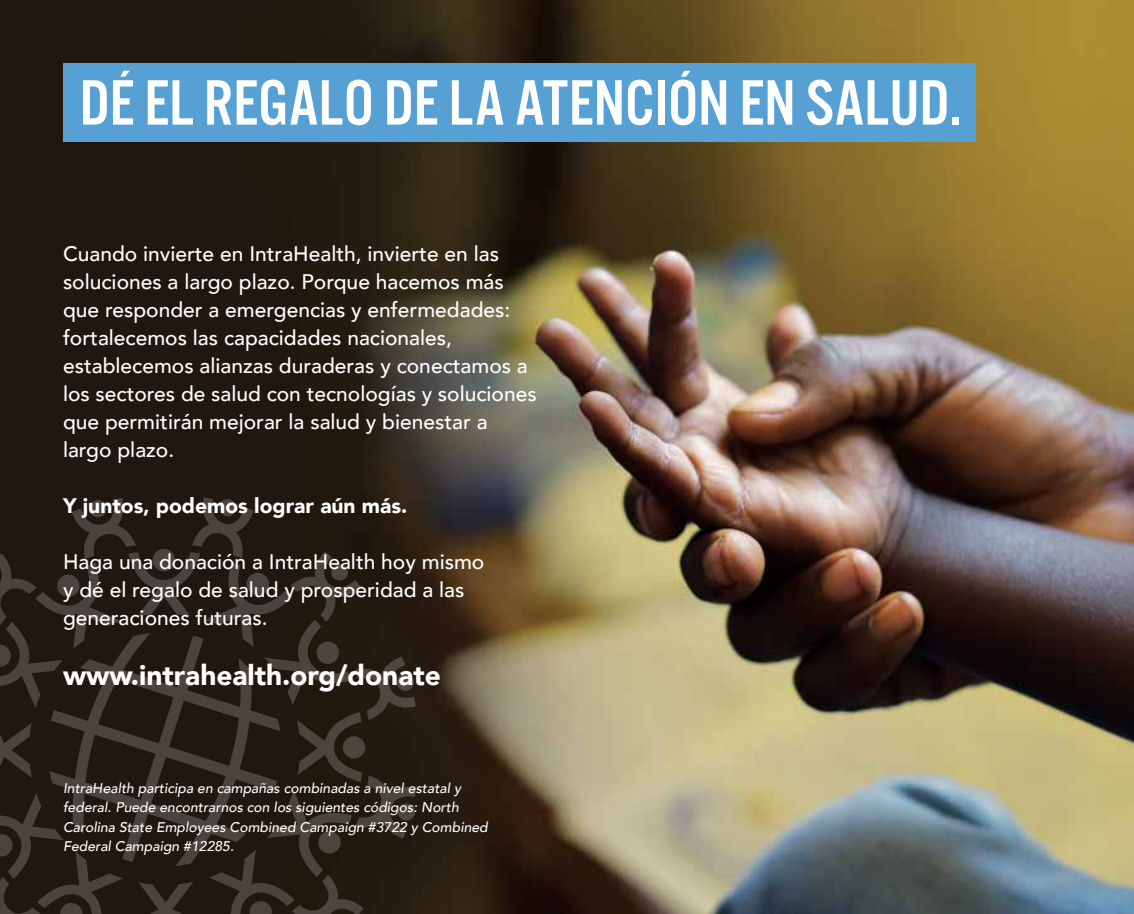
<style>
.page{position:relative;width:1134px;height:914px;background:#fff}
.page>*{position:absolute;margin:0;border:0;box-sizing:border-box;transform-origin:0 0}
.t1{font:66.5px "Alternate Got No 3 D";color:#fff}
.t2{font:900 28px "Avenir";color:#fff}
.t3{font:500 21px/28px "Avenir";color:#fff}
.t4{font:900 21px "Avenir";color:#fff}
.t5{font:italic 500 14px/19.2px "Avenir";color:#fff}
</style>
<div class="page">
<img style="left:0;top:0;width:1134px;height:914px">
<div style="left:63px;top:63px;width:912px;height:79px;background:#56a0d3"></div>
<svg style="left:0;top:497px;width:417px;height:417px;background:#2a221a"></svg>
<h1 class="t1" style="left:80px;top:67px;width:883px">DÉ EL REGALO DE LA ATENCIÓN EN SALUD.</h1>
<p class="t3" style="left:63px;top:239px;width:475px">Cuando invierte en IntraHealth, invierte en las soluciones a largo plazo. Porque hacemos más que responder a emergencias y enfermedades: fortalecemos las capacidades nacionales, establecemos alianzas duraderas y conectamos a los sectores de salud con tecnologías y soluciones que permitirán mejorar la salud y bienestar a largo plazo.</p>
<p class="t4" style="left:63px;top:488px;width:346px">Y juntos, podemos lograr aún más.</p>
<p class="t3" style="left:63px;top:547px;width:423px">Haga una donación a IntraHealth hoy mismo y dé el regalo de salud y prosperidad a las generaciones futuras.</p>
<h2 class="t2" style="left:63px;top:651px;width:379px">www.intrahealth.org/donate</h2>
<p class="t5" style="left:63px;top:778px;width:426px">IntraHealth participa en campañas combinadas a nivel estatal y federal. Puede encontrarnos con los siguientes códigos: North Carolina State Employees Combined Campaign #3722 y Combined Federal Campaign #12285.</p>
</div>
